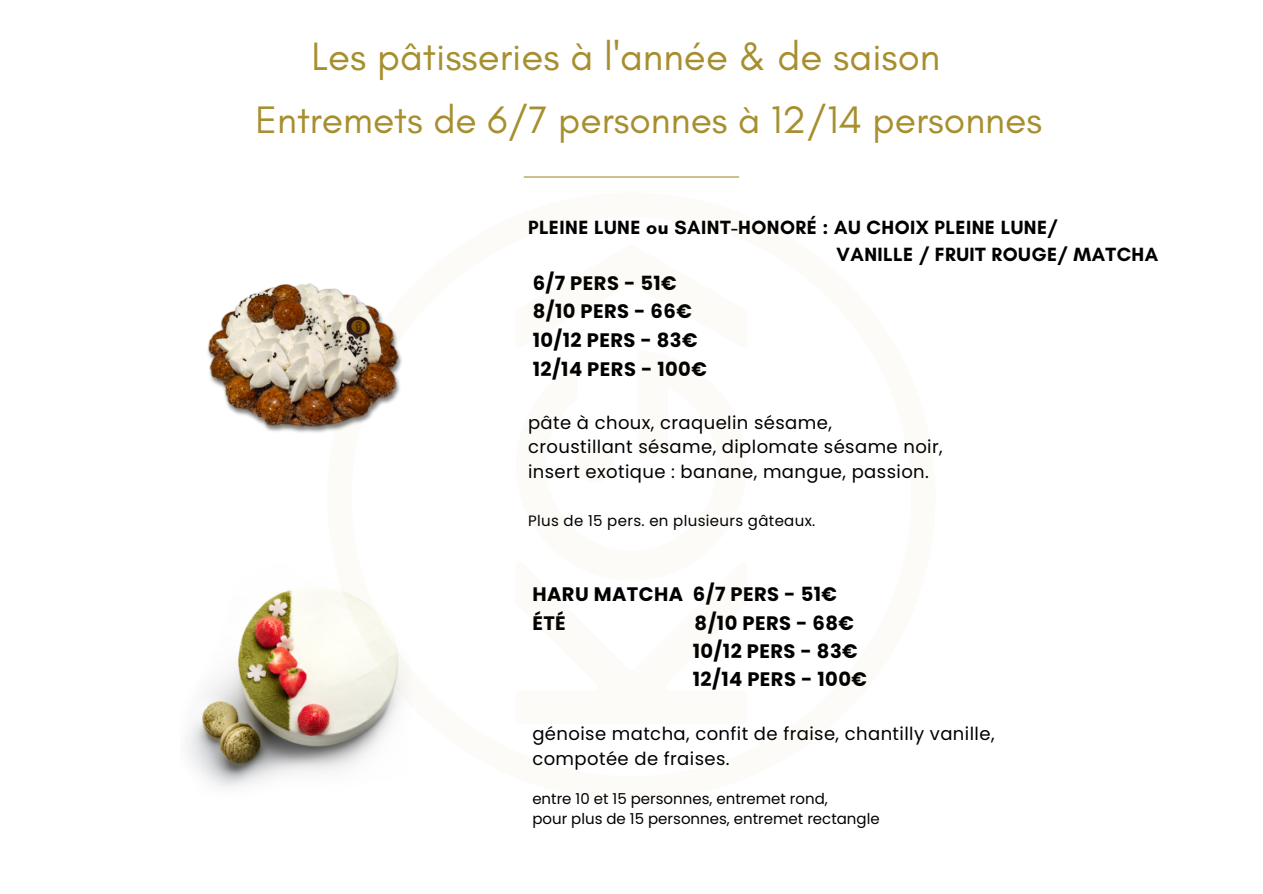
<style>
.page{position:relative;width:1263px;height:894px;background:#fff}
.page>*{position:absolute;margin:0;border:0;box-sizing:border-box;transform-origin:0 0}
.t1{font:40.2px "Glacial Indifference";color:#a78f2f}
.t2{font:39px "Glacial Indifference";color:#a78f2f}
.t3{font:700 19.5px/28.2px "Poppins";letter-spacing:.025em;color:#000}
.t4{font:700 19.5px "Glacial Indifference";letter-spacing:.025em;color:#000}
.t5{font:18px/24.5px "Poppins";letter-spacing:.025em;color:#000}
.t6{font:15px "Poppins";color:#000}
.t7{font:15px "Poppins";letter-spacing:.02em;color:#000}
</style>
<div class="page">
<img style="left:207px;top:283px;width:121px;height:150px">
<img style="left:186px;top:588px;width:142px;height:200px">
<img style="left:328px;top:288px;width:81px;height:482px">
<hr style="left:524px;top:176px;width:215px;height:1px;background:#a78f2f">
<p class="t1" style="left:312px;top:31px;width:630px">Les pâtisseries à l'année &amp; de saison</p>
<p class="t2" style="left:255px;top:96px;width:788px">Entremets de 6/7 personnes à 12/14 personnes</p>
<p class="t4" style="left:528px;top:216px;width:531px">PLEINE LUNE ou SAINT-HONORÉ : AU CHOIX PLEINE LUNE/</p>
<p class="t4" style="left:837px;top:243px;width:323px">VANILLE / FRUIT ROUGE/ MATCHA</p>
<p class="t3" style="left:533px;top:268px;width:146px">6/7 PERS - 51€</p>
<p class="t3" style="left:533px;top:297px;width:161px">8/10 PERS - 66€</p>
<p class="t3" style="left:533px;top:326px;width:167px">10/12 PERS - 83€</p>
<p class="t3" style="left:533px;top:355px;width:176px">12/14 PERS - 100€</p>
<h3 class="t5" style="left:528px;top:410px;width:416px">pâte à choux, craquelin sésame,<br>croustillant sésame, diplomate sésame noir, insert exotique : banane, mangue, passion.</h3>
<h4 class="t7" style="left:528px;top:510px;width:289px">Plus de 15 pers. en plusieurs gâteaux.</h4>
<p class="t3" style="left:532px;top:580px;width:306px">HARU MATCHA 6/7 PERS - 51€<br>ÉTÉ</p>
<p class="t3" style="left:693px;top:608px;width:176px">8/10 PERS - 68€<br>10/12 PERS - 83€<br>12/14 PERS - 100€</p>
<p class="t5" style="left:532px;top:721px;width:464px">génoise matcha, confit de fraise, chantilly vanille, compotée de fraises.</p>
<h2 class="t6" style="left:532px;top:788px;width:297px">entre 10 et 15 personnes, entremet rond,</h2>
<h4 class="t6" style="left:532px;top:808px;width:349px">pour plus de 15 personnes, entremet rectangle</h4>
</div>
